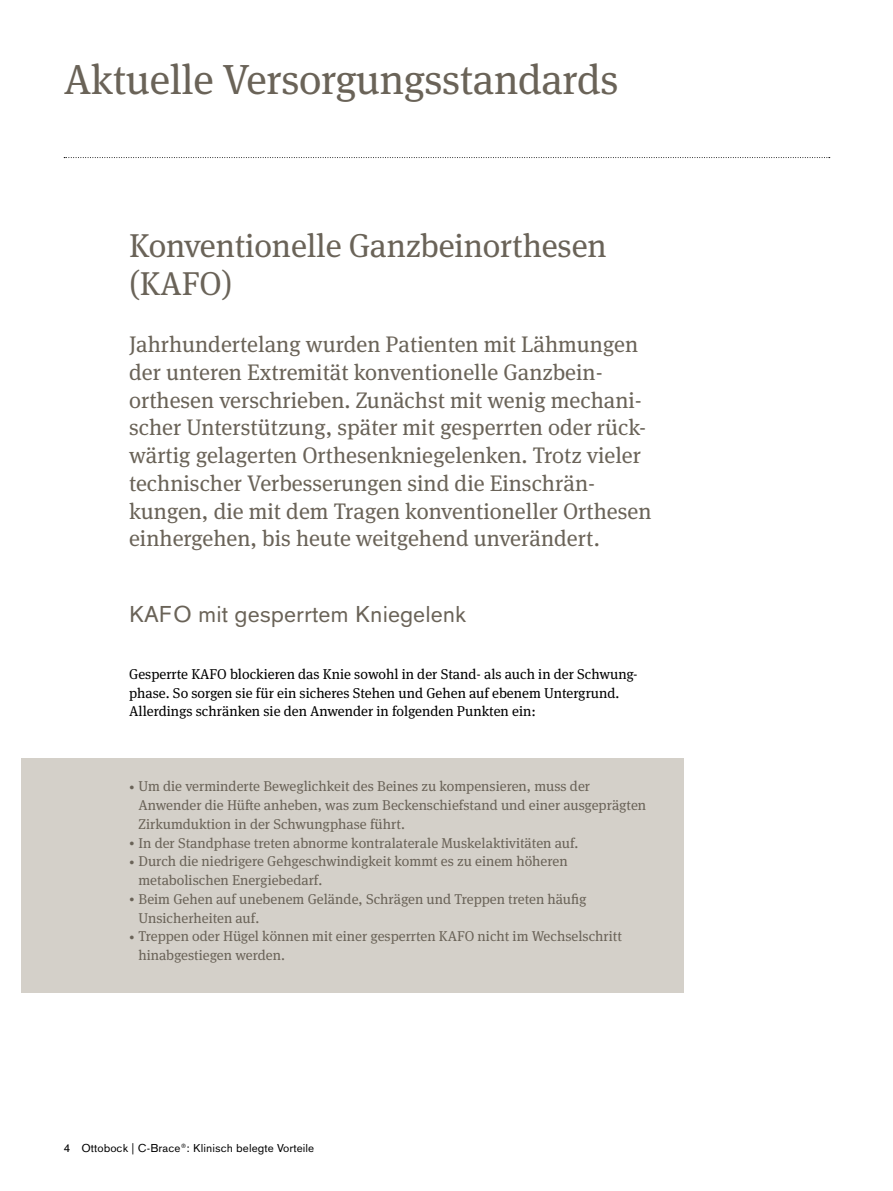
<style>
.page{position:relative;width:893px;height:1191px;background:#fff}
.page>*{position:absolute;margin:0;border:0;box-sizing:border-box;transform-origin:0 0}
.t1{font:42px "OBO Serif";letter-spacing:-.01em;color:#6a6358}
.t2{font:33px/38.2px "OBO Serif";letter-spacing:-.005em;color:#6a6358}
.t3{font:22.5px/27.8px "OBO Serif";color:#6a6358}
.t4{font:22.5px "OBO Sans";color:#6a6358}
.t5{font:14.25px/18.8px "OBO Serif";color:#6a6358}
.t6{font:14.25px/18.8px "OBO Serif";color:#000}
.t7{font:11.25px "OBO Sans";letter-spacing:.005em;color:#000}
.s1{font-size:10.65px}
</style>
<div class="page">
<div style="left:21px;top:758px;width:663px;height:234px;background:#d4d0c9"></div>
<svg style="left:64px;top:157px;width:766px;height:1px"></svg>
<h1 class="t1" style="left:64px;top:55px;width:556px">Aktuelle Versorgungsstandards</h1>
<h2 class="t2" style="left:129px;top:226px;width:479px">Konventionelle Ganzbeinorthesen (KAFO)</h2>
<p class="t3" style="left:129px;top:330px;width:524px">Jahrhundertelang wurden Patienten mit Lähmungen der unteren Extremität konventionelle Ganzbein&shy;orthesen verschrieben. Zunächst mit wenig mechani&shy;scher Unterstützung, später mit gesperrten oder rück&shy;wärtig gelagerten Orthesenkniegelenken. Trotz vieler technischer Verbesserungen sind die Einschrän&shy;kungen, die mit dem Tragen konventioneller Orthesen einhergehen, bis heute weitgehend unverändert.</p>
<h3 class="t4" style="left:129px;top:601px;width:339px">KAFO mit gesperrtem Kniegelenk</h3>
<p class="t6" style="left:129px;top:664px;width:510px">Gesperrte KAFO blockieren das Knie sowohl in der Stand- als auch in der Schwung&shy;phase. So sorgen sie für ein sicheres Stehen und Gehen auf ebenem Untergrund.<br>Allerdings schränken sie den Anwender in folgenden Punkten ein:</p>
<p class="t5" style="left:138px;top:777px;width:509px;text-indent:-9px"><span class="s1">•</span> Um die verminderte Beweglichkeit des Beines zu kompensieren, muss der<br>Anwender die Hüfte anheben, was zum Beckenschiefstand und einer ausgeprägten<br>Zirkumduktion in der Schwungphase führt.</p>
<p class="t5" style="left:129px;top:833px;width:451px"><span class="s1">•</span> In der Standphase treten abnorme kontralaterale Muskelaktivitäten auf.</p>
<p class="t5" style="left:138px;top:852px;width:431px;text-indent:-9px"><span class="s1">•</span> Durch die niedrigere Gehgeschwindigkeit kommt es zu einem höheren metabolischen Energiebedarf.</p>
<p class="t5" style="left:138px;top:889px;width:450px;text-indent:-9px"><span class="s1">•</span> Beim Gehen auf unebenem Gelände, Schrägen und Treppen treten häufig<br>Unsicherheiten auf.</p>
<p class="t5" style="left:138px;top:927px;width:485px;text-indent:-9px"><span class="s1">•</span> Treppen oder Hügel können mit einer gesperrten KAFO nicht im Wechselschritt hinabgestiegen werden.</p>
<p class="t7" style="left:64px;top:1141px;width:252px">4 Ottobock | C-Brace®: Klinisch belegte Vorteile</p>
</div>
